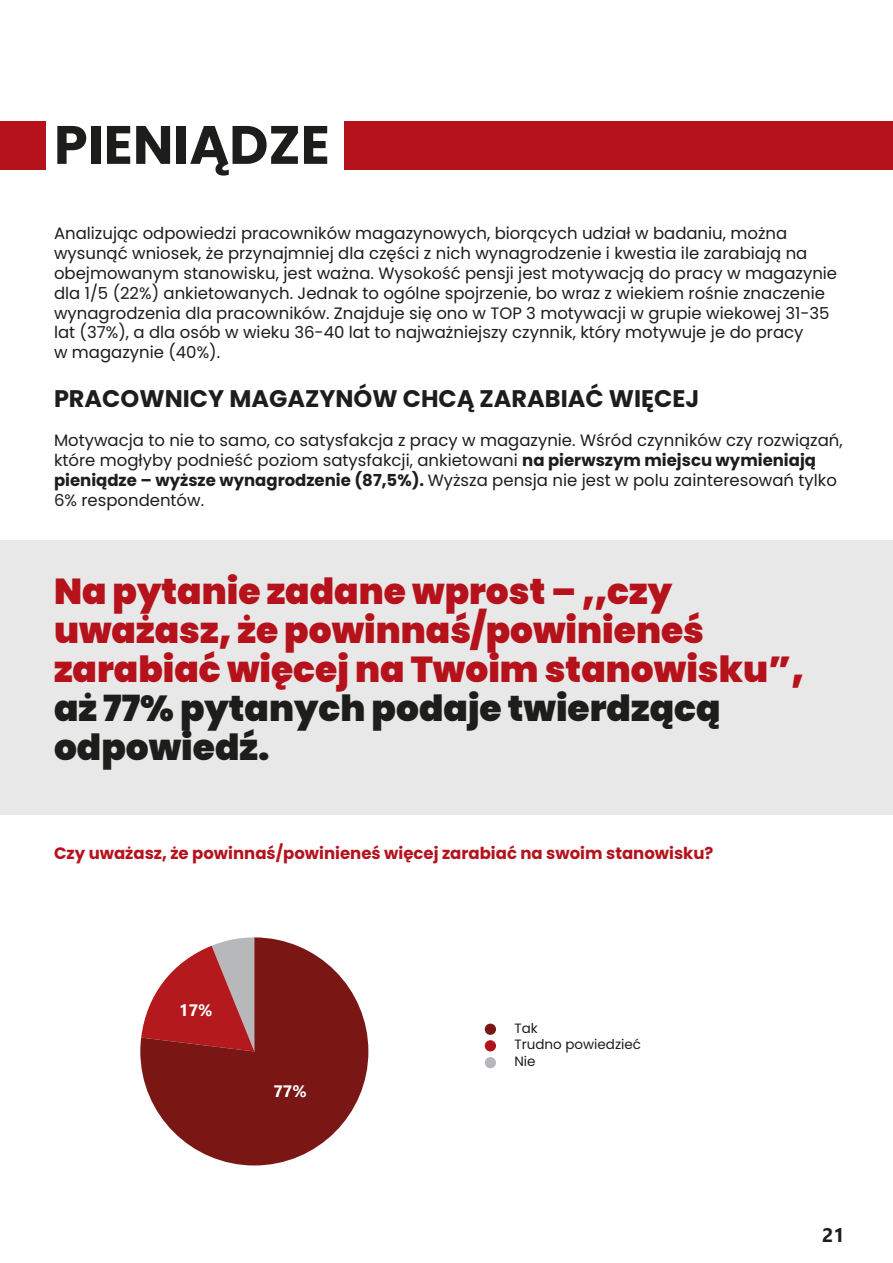
<style>
.page{position:relative;width:893px;height:1263px;background:#fff}
.page>*{position:absolute;margin:0;border:0;box-sizing:border-box;transform-origin:0 0}
.t1{font:700 54px "Poppins";color:#1d1d1b}
.t2{font:900 36px/39px "Poppins";color:#b5121b}
.t3{font:900 36px/39px "Poppins";color:#1d1d1b}
.t4{font:700 24px "Poppins";color:#1d1d1b}
.t5{font:700 19.5px "Segoe UI";color:#1d1d1b}
.t6{font:16.5px/19.8px "Poppins";color:#1d1d1b}
.t7{font:700 16.5px "Poppins";color:#b5121b}
.t8{font:700 16.5px "Segoe UI";color:#fff}
.t9{font:13.5px "Poppins";color:#1d1d1b}
.s1{font-weight:700}
</style>
<div class="page">
<div style="left:0;top:540px;width:893px;height:275px;background:#e8e8e8"></div>
<svg style="left:140px;top:937px;width:228px;height:228px;fill:#7a1614"></svg>
<div style="left:485px;top:1023px;width:11px;height:12px;background:#7a1614;border-radius:50%"></div>
<div style="left:485px;top:1040px;width:11px;height:11px;background:#b5121b;border-radius:50%"></div>
<div style="left:485px;top:1057px;width:11px;height:11px;background:#b6b7ba;border-radius:50%"></div>
<div style="left:0;top:121px;width:45px;height:49px;background:#b5121b"></div>
<div style="left:344px;top:121px;width:549px;height:49px;background:#b5121b"></div>
<h1 class="t1" style="left:54px;top:114px;width:277px">PIENIĄDZE</h1>
<p class="t6" style="left:54px;top:224px;width:785px">Analizując odpowiedzi pracowników magazynowych, biorących udział w badaniu, można wysunąć wniosek, że przynajmniej dla części z nich wynagrodzenie i kwestia ile zarabiają na obejmowanym stanowisku, jest ważna. Wysokość pensji jest motywacją do pracy w magazynie dla 1/5 (22%) ankietowanych. Jednak to ogólne spojrzenie, bo wraz z wiekiem rośnie znaczenie wynagrodzenia dla pracowników. Znajduje się ono w TOP 3 motywacji w grupie wiekowej 31-35 lat (37%), a dla osób w wieku 36-40 lat to najważniejszy czynnik, który motywuje je do pracy<br>w magazynie (40%).</p>
<h3 class="t4" style="left:54px;top:384px;width:647px">PRACOWNICY MAGAZYNÓW CHCĄ ZARABIAĆ WIĘCEJ</h3>
<p class="t6" style="left:54px;top:431px;width:790px">Motywacja to nie to samo, co satysfakcja z pracy w magazynie. Wśród czynników czy rozwiązań, które mogłyby podnieść poziom satysfakcji, ankietowani <span class="s1">na pierwszym miejscu wymieniają pieniądze – wyższe wynagrodzenie (87,5%).</span> Wyższa pensja nie jest w polu zainteresowań tylko 6% respondentów.</p>
<h2 class="t2" style="left:54px;top:572px;width:751px">Na pytanie zadane wprost – „czy uważasz, że powinnaś/powinieneś zarabiać więcej na Twoim stanowisku”,</h2>
<h2 class="t3" style="left:54px;top:689px;width:668px">aż 77% pytanych podaje twierdzącą odpowiedź.</h2>
<p class="t7" style="left:54px;top:844px;width:661px">Czy uważasz, że powinnaś/powinieneś więcej zarabiać na swoim stanowisku?</p>
<p class="t8" style="left:179px;top:994px;width:35px">17%</p>
<p class="t8" style="left:273px;top:1076px;width:35px">77%</p>
<p class="t9" style="left:487px;top:1021px;width:52px">• Tak</p>
<p class="t9" style="left:487px;top:1037px;width:155px">• Trudno powiedzieć</p>
<p class="t9" style="left:487px;top:1053px;width:50px">• Nie</p>
<p class="t5" style="left:822px;top:1217px;width:24px">21</p>
</div>
